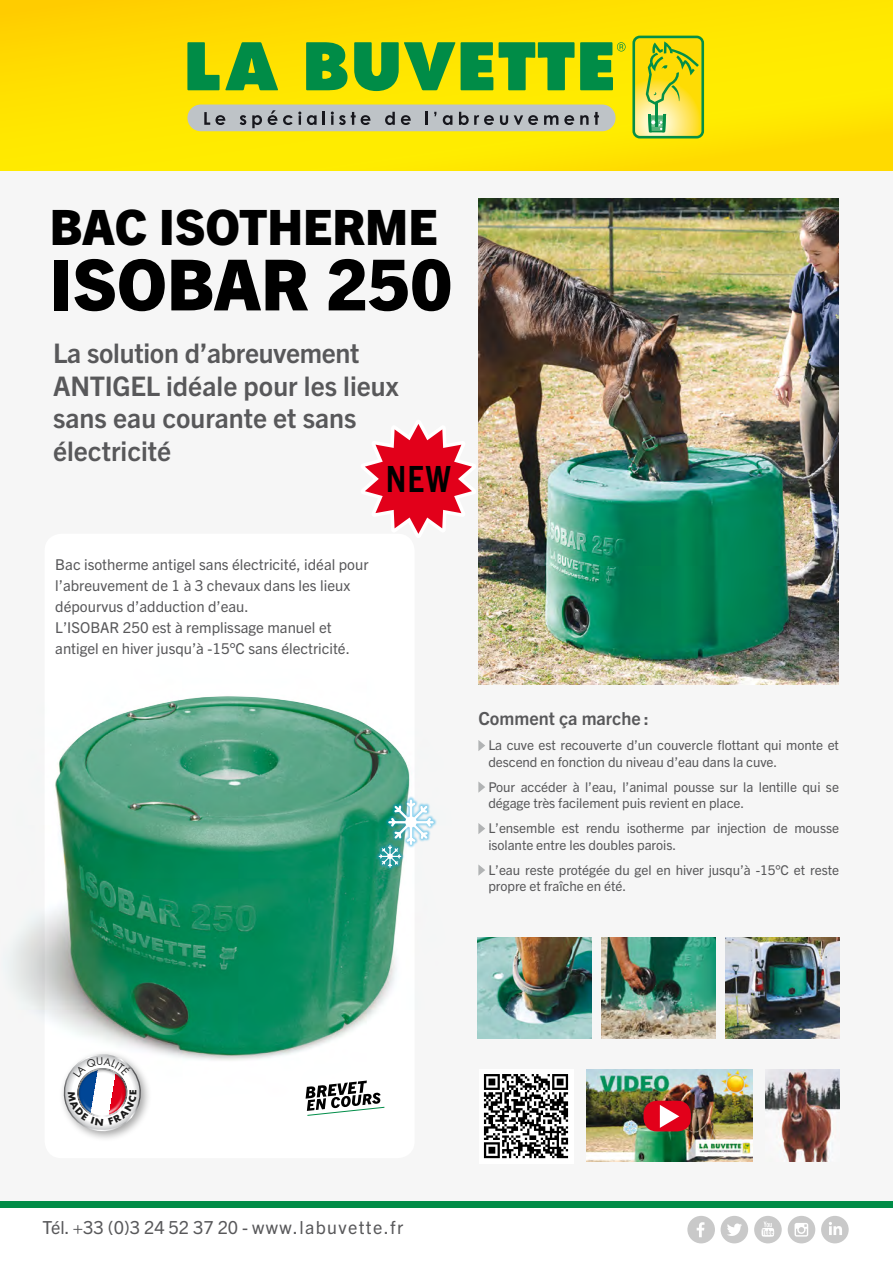
<style>
.page{position:relative;width:893px;height:1263px;background:#f6f6f6}
.page>*{position:absolute;margin:0;border:0;box-sizing:border-box;transform-origin:0 0}
.t1{font:800 70.5px "Trade Gothic Next LT Pro";color:#000}
.t2{font:800 48.9px "Trade Gothic Next LT Pro";color:#000}
.t3{font:700 condensed 36.3px "Trade Gothic Next LT Pro";color:#000}
.t4{font:700 27px/32.4px "Trade Gothic Next LT Pro";color:#58585a}
.t5{font:18px "Trade Gothic Next LT Pro";letter-spacing:.075em;color:#58585a}
.t6{font:700 18px "Trade Gothic Next LT Pro";color:#58585a}
.t7{font:15px/21px "Trade Gothic Next LT Pro";color:#58585a}
.t8{font:13.5px/16.5px "Trade Gothic Next LT Pro";letter-spacing:-.005em;color:#58585a}
.t9{font:700 9.15px "Futura Std";color:#000;scale:1.1 1}
</style>
<div class="page">
<img style="left:478px;top:199px;width:361px;height:486px">
<div style="left:45px;top:534px;width:370px;height:624px;background:#fff;border-radius:17px"></div>
<svg style="left:0;top:0;width:893px;height:170px;background:#fee200"></svg>
<div style="left:0;top:1204px;width:893px;height:59px;background:#fff"></div>
<div style="left:0;top:1201px;width:893px;height:7px;background:#008c47"></div>
<div style="left:687px;top:1216px;width:28px;height:27px;background:#c9c9c9;border-radius:50%"></div>
<div style="left:721px;top:1216px;width:27px;height:27px;background:#c9c9c9;border-radius:50%"></div>
<div style="left:754px;top:1216px;width:28px;height:27px;background:#c9c9c9;border-radius:50%"></div>
<div style="left:788px;top:1216px;width:27px;height:27px;background:#c9c9c9;border-radius:50%"></div>
<div style="left:821px;top:1216px;width:28px;height:27px;background:#c9c9c9;border-radius:50%"></div>
<svg style="left:727px;top:1223px;width:15px;height:13px"></svg>
<svg style="left:697px;top:1222px;width:7px;height:15px"></svg>
<svg style="left:794px;top:1223px;width:14px;height:13px"></svg>
<svg style="left:829px;top:1222px;width:13px;height:13px"></svg>
<svg style="left:761px;top:1221px;width:13px;height:16px"></svg>
<img style="left:479px;top:938px;width:112px;height:100px">
<img style="left:601px;top:938px;width:114px;height:100px">
<img style="left:725px;top:938px;width:114px;height:100px">
<img style="left:12px;top:773px;width:467px;height:288px">
<img style="left:56px;top:696px;width:353px;height:358px">
<div style="left:479px;top:1069px;width:94px;height:94px;background:#fff"></div>
<img style="left:587px;top:1069px;width:165px;height:93px">
<img style="left:765px;top:1069px;width:74px;height:93px">
<div style="left:643px;top:1101px;width:48px;height:30px;background:#e2001a;border-radius:14px"></div>
<svg style="left:660px;top:1105px;width:19px;height:23px"></svg>
<div style="left:59px;top:1049px;width:93px;height:93px;background:#000;opacity:.35"></div>
<svg style="left:484px;top:1074px;width:84px;height:84px"></svg>
<svg style="left:478px;top:740px;width:7px;height:11px"></svg>
<svg style="left:478px;top:781px;width:7px;height:12px"></svg>
<svg style="left:478px;top:823px;width:7px;height:11px"></svg>
<svg style="left:478px;top:864px;width:7px;height:12px"></svg>
<svg style="left:187px;top:42px;width:439px;height:49px;background:#6ab129"></svg>
<div style="left:187px;top:104px;width:429px;height:27px;background:#bec3c7;border-radius:13px"></div>
<svg style="left:204px;top:112px;width:21px;height:13px"></svg>
<svg style="left:240px;top:115px;width:6px;height:10px"></svg>
<svg style="left:252px;top:115px;width:10px;height:13px"></svg>
<svg style="left:268px;top:110px;width:9px;height:15px"></svg>
<svg style="left:283px;top:112px;width:18px;height:13px"></svg>
<svg style="left:307px;top:115px;width:10px;height:10px"></svg>
<svg style="left:323px;top:112px;width:2px;height:13px"></svg>
<svg style="left:331px;top:112px;width:39px;height:13px"></svg>
<svg style="left:385px;top:112px;width:10px;height:13px"></svg>
<svg style="left:401px;top:115px;width:10px;height:10px"></svg>
<svg style="left:425px;top:112px;width:3px;height:13px"></svg>
<svg style="left:443px;top:115px;width:9px;height:10px"></svg>
<svg style="left:459px;top:112px;width:35px;height:13px"></svg>
<svg style="left:500px;top:115px;width:8px;height:10px"></svg>
<svg style="left:514px;top:115px;width:24px;height:10px"></svg>
<svg style="left:544px;top:115px;width:14px;height:10px"></svg>
<svg style="left:564px;top:115px;width:10px;height:10px"></svg>
<svg style="left:580px;top:112px;width:19px;height:13px"></svg>
<div style="left:632px;top:36px;width:72px;height:102px;border:3px solid #048f47;border-radius:6px"></div>
<svg style="left:634px;top:37px;width:69px;height:100px;background:#cfd23d"></svg>
<svg style="left:305px;top:1080px;width:80px;height:36px"></svg>
<svg style="left:365px;top:411px;width:120px;height:274px"></svg>
<div style="left:385px;top:796px;width:52px;height:52px;background:#009ee0;opacity:.44"></div>
<div style="left:375px;top:842px;width:29px;height:29px;background:#009ee0;opacity:.44"></div>
<svg style="left:379px;top:799px;width:55px;height:69px"></svg>
<svg style="left:61px;top:1052px;width:82px;height:81px"></svg>
<h2 class="t2" style="left:50px;top:193px;width:389px">BAC ISOTHERME</h2>
<h1 class="t1" style="left:50px;top:236px;width:404px">ISO BAR 250</h1>
<h3 class="t4" style="left:53px;top:336px;width:347px">La solution d’abreuvement<br>ANTIGEL idéale pour les lieux sans eau courante et sans électricité</h3>
<h3 class="t3" style="left:386px;top:453px;width:67px">NEW</h3>
<p class="t7" style="left:55px;top:553px;width:315px">Bac isotherme antigel sans électricité, idéal pour l’abreuvement de 1 à 3 chevaux dans les lieux dépourvus d’adduction d’eau.<br>L’ISOBAR 250 est à remplissage manuel et antigel en hiver jusqu’à -15°C sans électricité.</p>
<h3 class="t6" style="left:478px;top:706px;width:172px">Comment ça marche :</h3>
<p class="t8" style="left:488px;top:736px;width:352px">La cuve est recouverte d’un couvercle flottant qui monte et descend en fonction du niveau d’eau dans la cuve.</p>
<p class="t8" style="left:488px;top:778px;width:352px">Pour accéder à l’eau, l’animal pousse sur la lentille qui se dégage très facilement puis revient en place.</p>
<p class="t8" style="left:488px;top:819px;width:352px">L’ensemble est rendu isotherme par injection de mousse isolante entre les doubles parois.</p>
<p class="t8" style="left:488px;top:861px;width:352px">L’eau reste protégée du gel en hiver jusqu’à -15°C et reste propre et fraîche en été.</p>
<p class="t9" style="left:127px;top:1095px;width:7px;rotate:-90deg">E</p>
<h3 class="t5" style="left:43px;top:1215px;width:362px">Tél. +33 (0)3 24 52 37 20 - www.labuvette.fr</h3>
</div>
